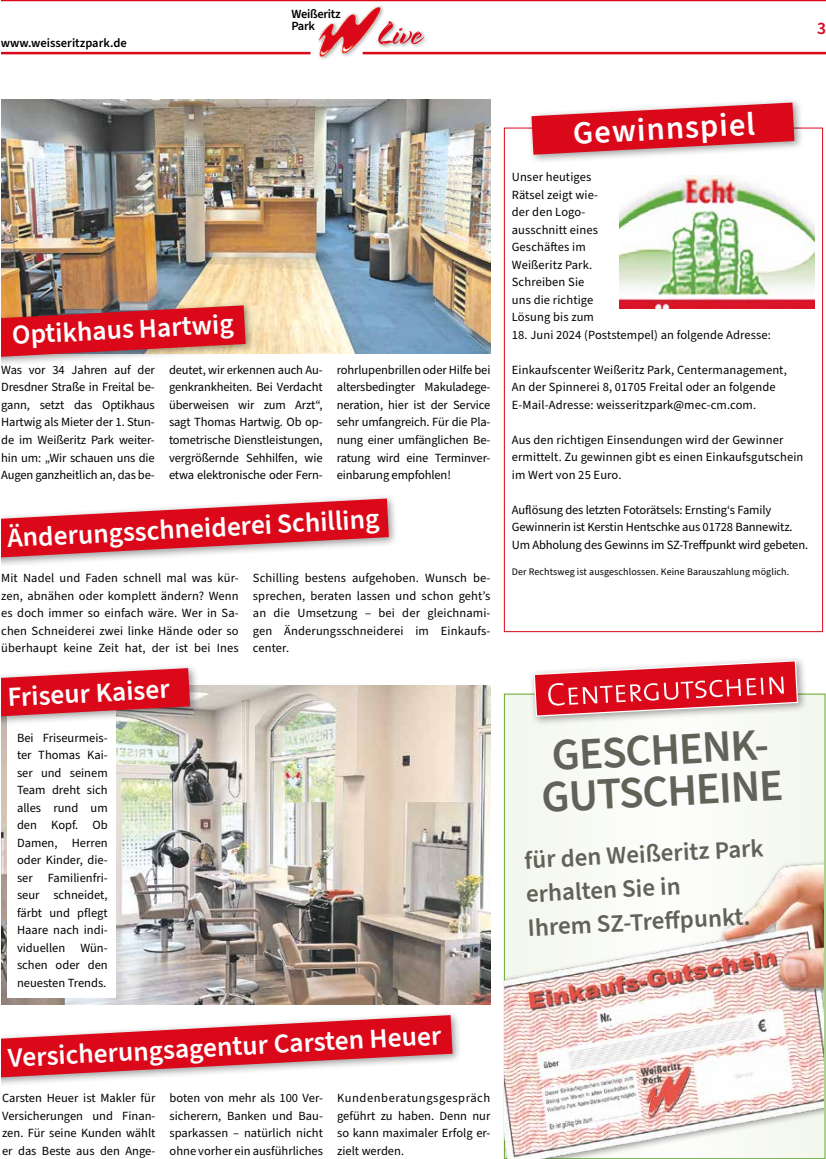
<style>
.page{position:relative;width:826px;height:1159px;background:#fff}
.page>*{position:absolute;margin:0;border:0;box-sizing:border-box;transform-origin:0 0}
.t1{font:600 45px/41.2px "Source Sans Pro";color:#636259}
.t2{font:600 32.5px "Source Sans Pro";color:#fff}
.t3{font:600 27.5px "Source Sans Pro";color:#fff}
.t4{font:600 25px/33.8px "Source Sans Pro";color:#636259}
.t5{font:600 17.5px "Source Sans Pro";color:#db081a}
.t6{font:12.5px/17.5px "Source Sans Pro";color:#000;text-align:justify}
.t7{font:600 12.5px "Source Sans Pro";color:#000}
.t8{font:600 12.5px/12.5px "Source Sans Pro";letter-spacing:-.025em;color:#000}
.t9{font:10px "Source Sans Pro";letter-spacing:.01em;color:#000}
</style>
<div class="page">
<div style="left:317px;top:4px;width:69px;height:57px;background:#000;opacity:.3"></div>
<img style="left:318px;top:7px;width:64px;height:52px">
<hr style="left:0;top:52px;width:310px;height:2px;background:#db081a">
<div style="left:375px;top:19px;width:54px;height:30px;background:#000;opacity:.4"></div>
<svg style="left:378px;top:21px;width:46px;height:23px"></svg>
<hr style="left:362px;top:52px;width:464px;height:2px;background:#db081a">
<hr style="left:0;top:0;width:826px;height:1px;background:#db081a">
<img style="left:1px;top:685px;width:490px;height:319px">
<img style="left:1px;top:100px;width:489px;height:254px">
<div style="left:504px;top:694px;width:321px;height:465px;background:#f8faf4"></div>
<img style="left:504px;top:854px;width:319px;height:305px">
<div style="left:529px;top:655px;width:279px;height:72px;background:#000;opacity:.4"></div>
<svg style="left:533px;top:659px;width:265px;height:58px"></svg>
<div style="left:0;top:300px;width:255px;height:67px;background:#000;opacity:.4"></div>
<svg style="left:1px;top:305px;width:245px;height:52px;background:#ce2f38"></svg>
<div style="left:526px;top:98px;width:278px;height:67px;background:#000;opacity:.4"></div>
<svg style="left:531px;top:103px;width:263px;height:52px;background:#de4350"></svg>
<img style="left:619px;top:175px;width:195px;height:134px">
<div style="left:0;top:493px;width:399px;height:75px;background:#000;opacity:.4"></div>
<svg style="left:1px;top:498px;width:388px;height:59px"></svg>
<div style="left:0;top:1010px;width:462px;height:77px;background:#000;opacity:.4"></div>
<svg style="left:1px;top:1015px;width:451px;height:62px"></svg>
<div style="left:7px;top:703px;width:109px;height:295px;background:#fff"></div>
<div style="left:0;top:663px;width:200px;height:63px;background:#000;opacity:.4"></div>
<svg style="left:1px;top:668px;width:189px;height:48px;background:#d8303e"></svg>
<hr style="left:0;top:0;width:1px;height:1159px;background:#fff">
<p class="t7" style="left:1px;top:34px;width:127px">www.weisseritzpark.de</p>
<p class="t8" style="left:291px;top:8px;width:51px">Weißeritz<br>Park</p>
<h3 class="t5" style="left:817px;top:16px;width:10px">3</h3>
<h3 class="t3" style="left:11px;top:317px;width:223px;rotate:-3deg">Optikhaus Hartwig</h3>
<p class="t6" style="left:1px;top:361px;width:155px">Was vor 34 Jahren auf der Dresdner Straße in Freital be&shy;gann, setzt das Optikhaus Hartwig als Mieter der 1. Stun&shy;de im Weißeritz Park weiter&shy;hin um: „Wir schauen uns die Augen ganzheitlich an, das be-</p>
<p class="t6" style="left:169px;top:361px;width:155px">deutet, wir erkennen auch Au&shy;genkrankheiten. Bei Verdacht überweisen wir zum Arzt“, sagt Thomas Hartwig. Ob op&shy;tometrische Dienstleistungen, vergrößernde Sehhilfen, wie etwa elektronische oder Fern-</p>
<p class="t6" style="left:337px;top:361px;width:155px">rohrlupenbrillen oder Hilfe bei altersbedingter Makuladege&shy;neration, hier ist der Service sehr umfangreich. Für die Pla&shy;nung einer umfänglichen Be&shy;ratung wird eine Terminver&shy;einbarung empfohlen!</p>
<h3 class="t3" style="left:6px;top:520px;width:374px;rotate:-3deg">Änderungsschneiderei Schilling</h3>
<p class="t6" style="left:1px;top:570px;width:239px">Mit Nadel und Faden schnell mal was kür&shy;zen, abnähen oder komplett ändern? Wenn es doch immer so einfach wäre. Wer in Sa&shy;chen Schneiderei zwei linke Hände oder so überhaupt keine Zeit hat, der ist bei Ines</p>
<p class="t6" style="left:253px;top:570px;width:239px">Schilling bestens aufgehoben. Wunsch be&shy;sprechen, beraten lassen und schon geht’s an die Umsetzung – bei der gleichnami&shy;gen Änderungsschneiderei im Einkaufs&shy;center.</p>
<h3 class="t3" style="left:7px;top:679px;width:164px;rotate:-3deg">Friseur Kaiser</h3>
<p class="t6" style="left:17px;top:729px;width:92px">Bei Friseurmeis&shy;ter Thomas Kai&shy;ser und seinem Team dreht sich alles rund um den Kopf. Ob Damen, Herren oder Kinder, die&shy;ser Familienfri&shy;seur schneidet, färbt und pflegt Haare nach indi&shy;viduellen Wün&shy;schen oder den neuesten Trends.</p>
<h3 class="t3" style="left:7px;top:1039px;width:435px;rotate:-3deg">Versicherungsagentur Carsten Heuer</h3>
<p class="t6" style="left:2px;top:1090px;width:155px">Carsten Heuer ist Makler für Versicherungen und Finan&shy;zen. Für seine Kunden wählt er das Beste aus den Ange-</p>
<p class="t6" style="left:170px;top:1090px;width:155px">boten von mehr als 100 Ver&shy;sicherern, Banken und Bau&shy;sparkassen – natürlich nicht ohne vorher ein ausführliches</p>
<p class="t6" style="left:337px;top:1090px;width:155px">Kundenberatungsgespräch geführt zu haben. Denn nur so kann maximaler Erfolg er&shy;zielt werden.</p>
<h2 class="t2" style="left:572px;top:112px;width:184px;rotate:-3deg">Gewinnspiel</h2>
<p class="t6" style="left:512px;top:169px;width:88px;text-align:left">Unser heutiges<br>Rätsel zeigt wie&shy;der den Logo&shy;ausschnitt eines<br>Geschäftes im<br>Weißeritz Park.<br>Schreiben Sie uns die richtige<br>Lösung bis zum</p>
<p class="t6" style="left:512px;top:326px;width:261px">18. Juni 2024 (Poststempel) an folgende Adresse:</p>
<p class="t6" style="left:512px;top:361px;width:276px;text-align:left">Einkaufscenter Weißeritz Park, Centermanagement,<br>An der Spinnerei 8, 01705 Freital oder an folgende<br>E-Mail-Adresse: weisseritzpark@mec-cm.com.</p>
<p class="t6" style="left:512px;top:431px;width:293px;text-align:left">Aus den richtigen Einsendungen wird der Gewinner ermittelt. Zu gewinnen gibt es einen Einkaufsgutschein im Wert von 25 Euro.</p>
<p class="t6" style="left:512px;top:501px;width:298px;text-align:left">Auflösung des letzten Fotorätsels: Ernsting‘s Family<br>Gewinnerin ist Kerstin Hentschke aus 01728 Bannewitz.<br>Um Abholung des Gewinns im SZ-Treffpunkt wird gebeten.</p>
<p class="t9" style="left:512px;top:565px;width:279px">Der Rechtsweg ist ausgeschlossen. Keine Barauszahlung möglich.</p>
<h1 class="t1" style="left:538px;top:737px;width:244px;rotate:-3deg">GESCHENK-<br>GUTSCHEINE</h1>
<h3 class="t4" style="left:523px;top:844px;width:241px;rotate:-3deg">für den Weißeritz Park erhalten Sie in<br>Ihrem SZ-Treff punkt.</h3>
</div>
